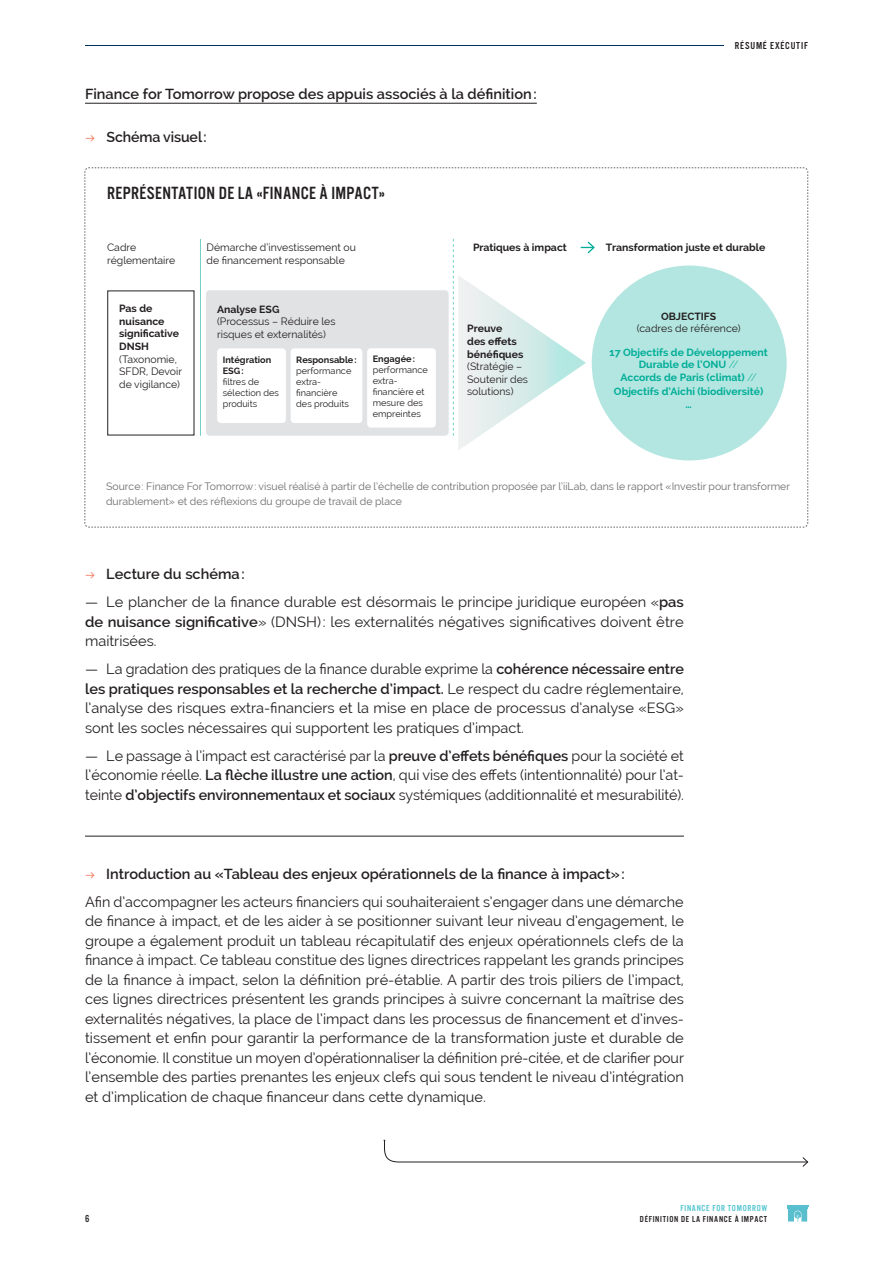
<style>
.page{position:relative;width:893px;height:1263px;background:#fff}
.page>*{position:absolute;margin:0;border:0;box-sizing:border-box;transform-origin:0 0}
.t1{font:18.3px "Alternate Gothic FS Three";letter-spacing:.02em;color:#231f20}
.texte_de_lecture{font:14.55px/19.5px "Raleway";color:#231f20;text-align:justify}
.texte_de_lecture-2{font:600 14.55px "Raleway";color:#231f20}
.t2{font:10.5px/12.6px "Raleway";color:#231f20}
.petite_source{font:10.5px/15px "Raleway";color:#6c6d70}
.t3{font:700 10.5px/12.6px "Raleway";color:#231f20}
.t4{font:700 10.5px/12.6px "Raleway";color:#00ad98;text-align:center}
.t5{font:10.5px "Alternate Gothic FS Three";letter-spacing:.075em;color:#231f20}
.t6{font:9.15px/10.9px "Raleway";color:#231f20}
.t7{font:700 9.15px/10.9px "Raleway";color:#231f20}
.t8{font:9px "Alternate Gothic FS Three";letter-spacing:.075em;color:#231f20}
.t9{font:9px "Alternate Gothic FS Three";letter-spacing:.075em;color:#4ec3cf}
.s1{font-weight:700}
.s2{font-weight:300}
.s3{font-weight:600}
</style>
<div class="page">
<svg style="left:787px;top:1205px;width:21px;height:17px"></svg>
<hr style="left:85px;top:45px;width:639px;height:1px;background:#002e5e">
<hr style="left:85px;top:836px;width:599px;height:1px;background:#231f20">
<hr style="left:85px;top:103px;width:452px;height:1px;background:#231f20">
<svg style="left:384px;top:1140px;width:424px;height:27px"></svg>
<svg style="left:84px;top:167px;width:724px;height:360px"></svg>
<p class="texte_de_lecture-2" style="left:85px;top:85px;width:453px">Finance for Tomorrow propose des appuis associés à la définition:</p>
<p class="texte_de_lecture-2" style="left:106px;top:129px;width:102px">Schéma visuel:</p>
<p class="t1" style="left:107px;top:183px;width:279px">REPRÉSENTATION DE LA «FINANCE À IMPACT»</p>
<p class="t5" style="left:735px;top:40px;width:75px">RÉSUMÉ EXÉCUTIF</p>
<p class="t2" style="left:107px;top:241px;width:70px">Cadre réglementaire</p>
<p class="t2" style="left:207px;top:241px;width:151px">Démarche d’investissement ou de financement responsable</p>
<p class="t3" style="left:473px;top:241px;width:95px">Pratiques à impact</p>
<p class="t3" style="left:606px;top:241px;width:161px">Transformation juste et durable</p>
<p class="t3" style="left:119px;top:302px;width:62px">Pas de nuisance significative</p>
<p class="t3" style="left:119px;top:340px;width:31px">DNSH</p>
<p class="t2" style="left:119px;top:352px;width:64px">(Taxonomie,<br>SFDR, Devoir de vigilance)</p>
<p class="t6" style="left:296px;top:354px;width:62px"><span class="s1">Responsable: </span>performance extra&shy;financière<br>des produits</p>
<p class="t3" style="left:217px;top:303px;width:64px">Analyse ESG</p>
<p class="t2" style="left:217px;top:315px;width:120px">(Processus – Réduire les risques et externalités)</p>
<p class="t7" style="left:223px;top:354px;width:50px">Intégration<br>ESG:</p>
<p class="t6" style="left:223px;top:376px;width:58px">filtres de sélection des produits</p>
<p class="t6" style="left:373px;top:354px;width:57px"><span class="s1">Engagée: </span>performance extra&shy;financière et mesure des empreintes</p>
<p class="t3" style="left:467px;top:322px;width:58px">Preuve des effets bénéfiques</p>
<p class="t2" style="left:467px;top:360px;width:62px">(Stratégie –<br>Soutenir des solutions)</p>
<p class="t3" style="left:661px;top:310px;width:57px">OBJECTIFS</p>
<p class="t2" style="left:637px;top:322px;width:105px">(cadres de référence)</p>
<p class="t4" style="left:610px;top:346px;width:160px">17 Objectifs de Développement<br>Durable de l’ONU <span class="s2">//</span></p>
<p class="t4" style="left:614px;top:370px;width:151px;line-height:14.1px">Accords de Paris (climat) <span class="s2">//<br></span>Objectifs d’Aichi (biodiversité)</p>
<p class="t4" style="left:685px;top:398px;width:8px">…</p>
<p class="petite_source" style="left:106px;top:479px;width:685px">Source: Finance For Tomorrow: visuel réalisé à partir de l’échelle de contribution proposée par l’iiLab, dans le rapport «Investir pour transformer durablement» et des réflexions du groupe de travail de place</p>
<p class="texte_de_lecture-2" style="left:106px;top:566px;width:140px">Lecture du schéma:</p>
<p class="texte_de_lecture" style="left:85px;top:592px;width:600px">— Le plancher de la finance durable est désormais le principe juridique européen «<span class="s3">pas de nuisance significative</span>» (DNSH): les externalités négatives significatives doivent être maitrisées.</p>
<p class="texte_de_lecture" style="left:85px;top:659px;width:600px">— La gradation des pratiques de la finance durable exprime la <span class="s3">cohérence nécessaire entre les pratiques responsables et la recherche d’impact.</span> Le respect du cadre réglementaire, l’analyse des risques extra-financiers et la mise en place de processus d’analyse «ESG» sont les socles nécessaires qui supportent les pratiques d’impact.</p>
<p class="texte_de_lecture" style="left:85px;top:746px;width:600px">— Le passage à l’impact est caractérisé par la <span class="s3">preuve d’effets bénéfiques</span> pour la société et l’économie réelle. <span class="s3">La flèche illustre une action</span>, qui vise des effets (intentionnalité) pour l’at&shy;teinte <span class="s3">d’objectifs environnementaux et sociaux</span> systémiques (additionnalité et mesurabilité).</p>
<p class="texte_de_lecture-2" style="left:106px;top:865px;width:520px">Introduction au «Tableau des enjeux opérationnels de la finance à impact»:</p>
<p class="texte_de_lecture" style="left:85px;top:892px;width:600px">Afin d’accompagner les acteurs financiers qui souhaiteraient s’engager dans une démarche de finance à impact, et de les aider à se positionner suivant leur niveau d’engagement, le groupe a également produit un tableau récapitulatif des enjeux opérationnels clefs de la finance à impact. Ce tableau constitue des lignes directrices rappelant les grands principes de la finance à impact, selon la définition pré-établie. A partir des trois piliers de l’impact, ces lignes directrices présentent les grands principes à suivre concernant la maîtrise des externalités négatives, la place de l’impact dans les processus de financement et d’inves&shy;tissement et enfin pour garantir la performance de la transformation juste et durable de l’économie. Il constitue un moyen d’opérationnaliser la définition pré-citée, et de clarifier pour l’ensemble des parties prenantes les enjeux clefs qui sous tendent le niveau d’intégration et d’implication de chaque financeur dans cette dynamique.</p>
<p class="t9" style="left:680px;top:1203px;width:88px">FINANCE FOR TOMORROW</p>
<p class="t5" style="left:85px;top:1213px;width:6px">6</p>
<p class="t8" style="left:640px;top:1214px;width:129px">DÉFINITION DE LA FINANCE À IMPACT</p>
</div>
